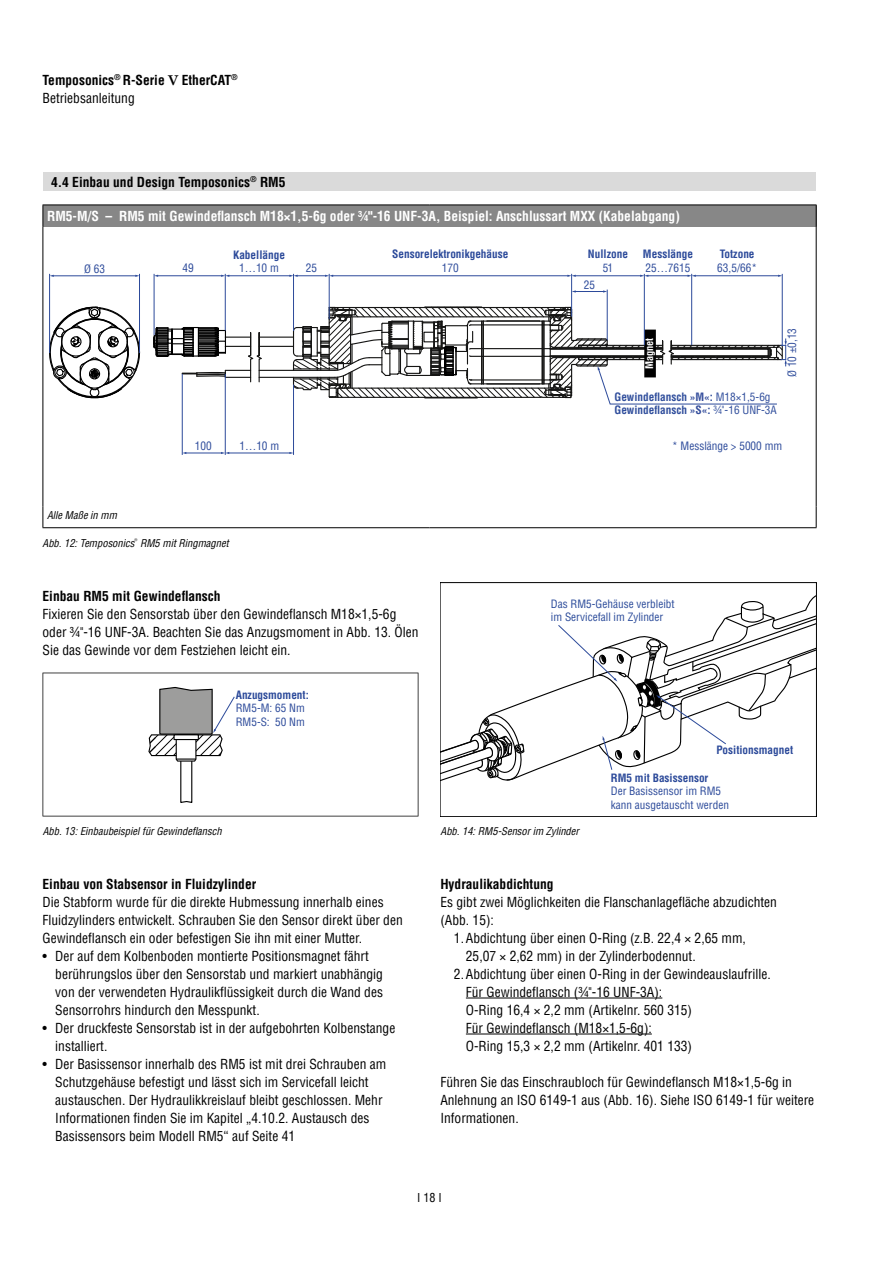
<style>
.page{position:relative;width:893px;height:1263px;background:#fff}
.page>*{position:absolute;margin:0;border:0;box-sizing:border-box;transform-origin:0 0}
.t1{font:condensed 13.5px/18px "Helvetica LT Pro";color:#000}
.t2{font:700 condensed 13.5px/18px "Helvetica LT Pro";color:#000}
.t3{font:700 condensed 13.5px "Helvetica LT Pro";color:#fff}
.t4{font:condensed 12px "Helvetica LT Pro";color:#000}
.t5{font:700 condensed 11.25px "Helvetica LT Pro";color:#2c4a9a}
.t6{font:condensed 11.25px/13.5px "Helvetica LT Std";color:#2c4a9a}
.t7{font:condensed 11.25px "Helvetica LT Pro";color:#2c4a9a}
.t8{font:700 condensed 11.25px/13.5px "Helvetica LT Std";color:#304e9c}
.t9{font:condensed 11.25px/13.5px "Helvetica LT Std";color:#2b4b9a}
.t10{font:700 condensed 11.25px "Helvetica LT Std";color:#2c4a9a}
.t11{font:condensed 11.25px "Helvetica LT Pro";color:#314d9b}
.t12{font:italic condensed 10.5px "Helvetica LT Pro";color:#000}
.t13{font:700 condensed 10.35px "Helvetica LT Pro";color:#fff}
.s1{font-family:"Century Schoolbook";font-stretch:normal}
.s2{font-weight:400}
.s3{color:#354e9c}
.s4{color:#304e9c}
</style>
<div class="page">
<div style="left:43px;top:173px;width:773px;height:18px;background:#dadada"></div>
<div style="left:43px;top:205px;width:773px;height:21px;background:#878787"></div>
<hr style="left:43px;top:205px;width:387px;height:1px;background:#000">
<svg style="left:43px;top:205px;width:1px;height:21px"></svg>
<hr style="left:430px;top:205px;width:386px;height:1px;background:#000">
<svg style="left:816px;top:205px;width:1px;height:21px"></svg>
<hr style="left:43px;top:226px;width:1px;height:280px;background:#000">
<hr style="left:816px;top:226px;width:1px;height:280px;background:#000">
<svg style="left:43px;top:506px;width:1px;height:21px"></svg>
<svg style="left:816px;top:506px;width:1px;height:21px"></svg>
<hr style="left:43px;top:527px;width:387px;height:1px;background:#000">
<hr style="left:430px;top:527px;width:386px;height:1px;background:#000">
<hr style="left:259px;top:377px;width:76px;height:1px;background:#151514">
<hr style="left:259px;top:370px;width:76px;height:1px;background:#151514">
<hr style="left:259px;top:346px;width:34px;height:1px;background:#151514">
<hr style="left:259px;top:337px;width:34px;height:1px;background:#151514">
<svg style="left:49px;top:305px;width:92px;height:94px"></svg>
<hr style="left:293px;top:385px;width:1px;height:70px;background:#2c4a9a">
<hr style="left:225px;top:374px;width:1px;height:81px;background:#2c4a9a">
<hr style="left:293px;top:274px;width:1px;height:57px;background:#2c4a9a">
<hr style="left:329px;top:274px;width:1px;height:45px;background:#2c4a9a">
<hr style="left:571px;top:274px;width:1px;height:43px;background:#2c4a9a">
<hr style="left:644px;top:274px;width:1px;height:71px;background:#2c4a9a">
<hr style="left:691px;top:274px;width:1px;height:71px;background:#2c4a9a">
<hr style="left:782px;top:274px;width:1px;height:72px;background:#2c4a9a">
<hr style="left:607px;top:290px;width:1px;height:50px;background:#2c4a9a">
<hr style="left:182px;top:374px;width:1px;height:81px;background:#2c4a9a">
<hr style="left:229px;top:275px;width:61px;height:1px;background:#2c4a9a">
<hr style="left:332px;top:275px;width:236px;height:1px;background:#2c4a9a">
<svg style="left:289px;top:275px;width:44px;height:2px"></svg>
<hr style="left:575px;top:275px;width:66px;height:1px;background:#2c4a9a">
<svg style="left:567px;top:275px;width:9px;height:2px"></svg>
<hr style="left:648px;top:275px;width:40px;height:1px;background:#2c4a9a">
<svg style="left:640px;top:275px;width:8px;height:2px"></svg>
<hr style="left:695px;top:275px;width:84px;height:1px;background:#2c4a9a">
<svg style="left:688px;top:275px;width:8px;height:2px"></svg>
<svg style="left:572px;top:290px;width:35px;height:3px"></svg>
<hr style="left:228px;top:453px;width:62px;height:1px;background:#2c4a9a">
<svg style="left:153px;top:273px;width:111px;height:181px"></svg>
<hr style="left:49px;top:274px;width:1px;height:79px;background:#2c4a9a">
<hr style="left:139px;top:274px;width:1px;height:79px;background:#2c4a9a">
<hr style="left:53px;top:276px;width:83px;height:1px;background:#2c4a9a">
<svg style="left:292px;top:306px;width:495px;height:98px"></svg>
<svg style="left:43px;top:673px;width:375px;height:143px"></svg>
<svg style="left:148px;top:686px;width:87px;height:118px"></svg>
<hr style="left:466px;top:998px;width:196px;height:1px;background:#000">
<hr style="left:466px;top:1034px;width:186px;height:1px;background:#000">
<svg style="left:440px;top:583px;width:376px;height:234px"></svg>
<p class="t2" style="left:43px;top:70px;width:197px">Temposonics<sup>®</sup> R-Serie <span class="s1">V</span> EtherCAT<sup>®<br></sup><span class="s2">Betriebsanleitung</span></p>
<p class="t2" style="left:51px;top:172px;width:236px">4.4 Einbau und Design Temposonics<sup>®</sup> RM5</p>
<p class="t3" style="left:47px;top:207px;width:634px">RM5-M/S – RM5 mit Gewindeflansch M18×1,5-6g oder ¾"-16 UNF-3A, Beispiel: Anschlussart MXX (Kabelabgang)</p>
<p class="t5" style="left:392px;top:247px;width:118px">Sensorelektronikgehäuse</p>
<p class="t5" style="left:233px;top:247px;width:54px">Kabellänge</p>
<p class="t7" style="left:239px;top:261px;width:41px">1…10 m</p>
<p class="t7" style="left:84px;top:262px;width:22px">Ø 63</p>
<p class="t7" style="left:182px;top:261px;width:13px">49</p>
<p class="t7" style="left:306px;top:261px;width:13px">25</p>
<p class="t7" style="left:442px;top:261px;width:18px">170</p>
<p class="t5" style="left:588px;top:247px;width:42px">Nullzone</p>
<p class="t7" style="left:603px;top:261px;width:12px">51</p>
<p class="t7" style="left:584px;top:278px;width:13px">25</p>
<p class="t5" style="left:643px;top:247px;width:52px">Messlänge</p>
<p class="t7" style="left:645px;top:261px;width:47px">25…7615</p>
<p class="t5" style="left:720px;top:247px;width:36px">Totzone</p>
<p class="t7" style="left:717px;top:261px;width:41px">63,5/66*</p>
<p class="t13" style="left:642px;top:369px;width:33px;rotate:-90deg">Magnet</p>
<p class="t8" style="left:614px;top:390px;width:164px">Gewindeflansch <span class="s3">»M«</span>: <span class="s2">M18×1,5-6g<br></span>Gewindeflansch <span class="s3">»S«</span>: <span class="s2">¾"-16 UNF-3A</span></p>
<p class="t11" style="left:785px;top:377px;width:51px;rotate:-90deg"><span class="s4">Ø</span> 10 ±0,13</p>
<p class="t7" style="left:195px;top:438px;width:18px">100</p>
<p class="t7" style="left:239px;top:438px;width:41px">1…10 m</p>
<p class="t7" style="left:672px;top:438px;width:112px">* Messlänge &gt; 5000 mm</p>
<p class="t12" style="left:47px;top:509px;width:71px">Alle Maße in mm</p>
<p class="t12" style="left:43px;top:536px;width:188px">Abb. 12: Temposonics<sup>®</sup> RM5 mit Ringmagnet</p>
<p class="t2" style="left:43px;top:586px;width:180px">Einbau RM5 mit Gewindeflansch</p>
<p class="t1" style="left:43px;top:605px;width:378px">Fixieren Sie den Sensorstab über den Gewindeflansch M18×1,5-6g oder ¾"-16 UNF-3A. Beachten Sie das Anzugsmoment in Abb. 13. Ölen<br>Sie das Gewinde vor dem Festziehen leicht ein.</p>
<p class="t5" style="left:236px;top:687px;width:75px">Anzugsmoment:</p>
<p class="t6" style="left:236px;top:701px;width:71px">RM5-M: 65 Nm<br>RM5-S: 50 Nm</p>
<p class="t12" style="left:43px;top:824px;width:181px">Abb. 13: Einbaubeispiel für Gewindeflansch</p>
<p class="t2" style="left:43px;top:874px;width:215px">Einbau von Stabsensor in Fluidzylinder</p>
<p class="t1" style="left:43px;top:893px;width:362px">Die Stabform wurde für die direkte Hubmessung innerhalb eines<br>Fluidzylinders entwickelt. Schrauben Sie den Sensor direkt über den<br>Gewindeflansch ein oder befestigen Sie ihn mit einer Mutter.</p>
<p class="t1" style="left:55px;top:947px;width:329px;text-indent:-13px">• Der auf dem Kolbenboden montierte Positionsmagnet fährt berührungslos über den Sensorstab und markiert unabhängig von der verwendeten Hydraulikflüssigkeit durch die Wand des Sensorrohrs hindurch den Messpunkt.</p>
<p class="t1" style="left:55px;top:1018px;width:342px;text-indent:-13px">• Der druckfeste Sensorstab ist in der aufgebohrten Kolbenstange installiert.</p>
<p class="t1" style="left:55px;top:1054px;width:333px;text-indent:-13px">• Der Basissensor innerhalb des RM5 ist mit drei Schrauben am Schutzgehäuse befestigt und lässt sich im Servicefall leicht austauschen. Der Hydraulikkreislauf bleibt geschlossen. Mehr Informationen finden Sie im Kapitel „4.10.2. Austausch des Basissensors beim Modell RM5“ auf Seite 41</p>
<p class="t9" style="left:551px;top:597px;width:125px">Das RM5-Gehäuse verbleibt im Servicefall im Zylinder</p>
<p class="t10" style="left:716px;top:742px;width:78px">Positionsmagnet</p>
<p class="t12" style="left:440px;top:824px;width:140px">Abb. 14: RM5-Sensor im Zylinder</p>
<p class="t10" style="left:611px;top:771px;width:99px">RM5 mit Basissensor</p>
<p class="t6" style="left:611px;top:784px;width:120px">Der Basissensor im RM5 kann ausgetauscht werden</p>
<p class="t2" style="left:440px;top:874px;width:115px">Hydraulikabdichtung</p>
<p class="t1" style="left:440px;top:893px;width:338px">Es gibt zwei Möglichkeiten die Flanschanlagefläche abzudichten</p>
<p class="t1" style="left:440px;top:911px;width:55px">(Abb. 15):</p>
<p class="t1" style="left:454px;top:929px;width:294px">1.Abdichtung über einen O-Ring (z.B. 22,4 × 2,65 mm,</p>
<p class="t1" style="left:466px;top:947px;width:231px">25,07 × 2,62 mm) in der Zylinderbodennut.</p>
<p class="t1" style="left:454px;top:965px;width:318px">2.Abdichtung über einen O-Ring in der Gewindeauslaufrille.</p>
<p class="t1" style="left:466px;top:982px;width:198px">Für Gewindeflansch (¾"-16 UNF-3A):</p>
<p class="t1" style="left:466px;top:1000px;width:228px">O-Ring 16,4 × 2,2 mm (Artikelnr. 560 315)</p>
<p class="t1" style="left:466px;top:1018px;width:187px">Für Gewindeflansch (M18×1,5-6g):</p>
<p class="t1" style="left:466px;top:1036px;width:228px">O-Ring 15,3 × 2,2 mm (Artikelnr. 401 133)</p>
<p class="t1" style="left:440px;top:1072px;width:375px">Führen Sie das Einschraubloch für Gewindeflansch M18×1,5-6g in<br>Anlehnung an ISO 6149-1 aus (Abb. 16). Siehe ISO 6149-1 für weitere<br>Informationen.</p>
<p class="t4" style="left:417px;top:1190px;width:26px">I 18 I</p>
</div>
